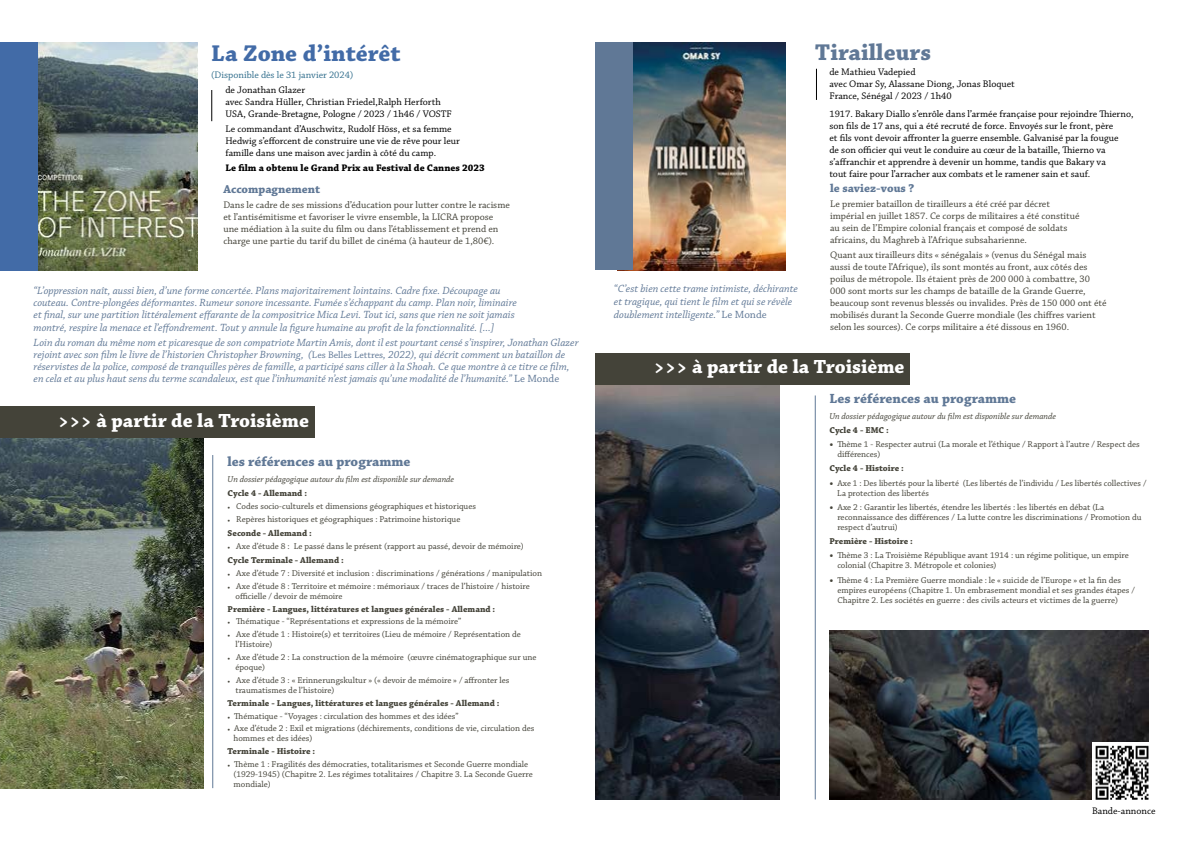
<style>
.page{position:relative;width:1191px;height:842px;background:#fff}
.page>*{position:absolute;margin:0;border:0;box-sizing:border-box;transform-origin:0 0}
.t1{font:700 24px "Chaparral Pro";color:#426ba7}
.t2{font:700 24px "Chaparral Pro";color:#607896}
.t3{font:700 20px "Chaparral Pro";color:#fff}
.t4{font:700 14px "Chaparral Pro";color:#607896}
.t5{font:700 12px "Chaparral Pro";color:#607896}
.t6{font:italic 11px/12px "Chaparral Pro";color:#607896}
.t7{font:10px/12px "Chaparral Pro";color:#444339}
.t8{font:10px/12px "Chaparral Pro";color:#000}
.t9{font:700 10px "Chaparral Pro";color:#000}
.t10{font:10px "Chaparral Pro";color:#34708e}
.t11{font:9px/10px "Chaparral Pro";color:#444339}
.t12{font:700 9px "Chaparral Pro";color:#444339}
.t13{font:italic 9px "Chaparral Pro";color:#444339}
.s1{font-style:normal;font-size:10px}
.s2{font-style:normal}
.s3{font-size:13px}
</style>
<div class="page">
<img style="left:595px;top:384px;width:184px;height:415px">
<img style="left:0;top:438px;width:203px;height:350px">
<div style="left:0;top:407px;width:315px;height:31px;background:#444339"></div>
<div style="left:595px;top:353px;width:315px;height:31px;background:#444339"></div>
<img style="left:633px;top:43px;width:152px;height:227px">
<img style="left:37px;top:43px;width:160px;height:228px">
<div style="left:0;top:43px;width:37px;height:228px;background:#426ba7"></div>
<div style="left:595px;top:43px;width:38px;height:227px;background:#607896"></div>
<hr style="left:211px;top:90px;width:1px;height:31px;background:#000">
<hr style="left:212px;top:455px;width:1px;height:333px;background:#607896">
<hr style="left:816px;top:69px;width:1px;height:31px;background:#000">
<hr style="left:814px;top:395px;width:1px;height:404px;background:#607896">
<img style="left:829px;top:631px;width:319px;height:168px">
<img style="left:1092px;top:743px;width:57px;height:57px">
<h1 class="t1" style="left:211px;top:40px;width:191px">La Zone d’intérêt</h1>
<p class="t10" style="left:211px;top:70px;width:144px">(Disponible dès le 31 janvier 2024)</p>
<p class="t8" style="left:225px;top:85px;width:228px">de Jonathan Glazer<br>avec Sandra Hüller, Christian Friedel,Ralph Herforth<br>USA, Grande-Bretagne, Pologne / 2023 / 1h46 / VOSTF</p>
<p class="t8" style="left:225px;top:123px;width:236px">Le commandant d’Auschwitz, Rudolf Höss, et sa femme<br>Hedwig s’efforcent de construire une vie de rêve pour leur famille dans une maison avec jardin à côté du camp.</p>
<p class="t9" style="left:225px;top:162px;width:261px">Le film a obtenu le Grand Prix au Festival de Cannes 2023</p>
<h3 class="t5" style="left:223px;top:183px;width:98px">Accompagnement</h3>
<p class="t7" style="left:223px;top:199px;width:288px">Dans le cadre de ses missions d’éducation pour lutter contre le racisme et l’antisémitisme et favoriser le vivre ensemble, la LICRA propose une médiation à la suite du film ou dans l’établissement et prend en charge une partie du tarif du billet de cinéma (à hauteur de 1,80€).</p>
<p class="t6" style="left:34px;top:285px;width:485px">“L’oppression naît, aussi bien, d’une forme concertée. Plans majoritairement lointains. Cadre fixe. Découpage au couteau. Contre-plongées déformantes. Rumeur sonore incessante. Fumée s’échappant du camp. Plan noir, liminaire et final, sur une partition littéralement effarante de la compositrice Mica Levi. Tout ici, sans que rien ne soit jamais</p>
<p class="t6" style="left:34px;top:320px;width:546px;line-height:14.8px">montré, respire la menace et l’effondrement. Tout y annule la figure humaine au profit de la fonctionnalité. [...]<br>Loin du roman du même nom et picaresque de son compatriote Martin Amis, dont il est pourtant censé s’inspirer, Jonathan Glazer</p>
<p class="t6" style="left:34px;top:349px;width:537px">rejoint avec son film le livre de l’historien Christopher Browning, (<span class="s1">Les Belles Lettres</span>, 2022), qui décrit comment un bataillon de réservistes de la police, composé de tranquilles pères de famille, a participé sans ciller à la Shoah. Ce que montre à ce titre ce film, en cela et au plus haut sens du terme scandaleux, est que l’inhumanité n’est jamais qu’une modalité de l’humanité.” <span class="s2">Le Monde</span></p>
<h2 class="t3" style="left:58px;top:409px;width:252px">&gt;&gt;&gt; à partir de la Troisième</h2>
<h3 class="t4" style="left:227px;top:453px;width:185px">les références au programme</h3>
<p class="t13" style="left:227px;top:474px;width:228px">Un dossier pédagogique autour du film est disponible sur demande</p>
<p class="t12" style="left:227px;top:488px;width:81px">Cycle 4 - Allemand :</p>
<p class="t11" style="left:227px;top:501px;width:250px">• Codes socio-culturels et dimensions géographiques et historiques</p>
<p class="t11" style="left:227px;top:514px;width:234px">• Repères historiques et géographiques : Patrimoine historique</p>
<p class="t12" style="left:227px;top:528px;width:86px">Seconde - Allemand :</p>
<p class="t11" style="left:227px;top:541px;width:298px">• Axe d’étude 8 : Le passé dans le présent (rapport au passé, devoir de mémoire)</p>
<p class="t12" style="left:227px;top:555px;width:118px">Cycle Terminale - Allemand :</p>
<p class="t11" style="left:227px;top:568px;width:316px">• Axe d’étude 7 : Diversité et inclusion : discriminations / générations / manipulation</p>
<p class="t11" style="left:235px;top:581px;width:296px;text-indent:-8px">• Axe d’étude 8 : Territoire et mémoire : mémoriaux / traces de l’histoire / histoire officielle / devoir de mémoire</p>
<p class="t12" style="left:227px;top:603px;width:269px">Première - Langues, littératures et langues générales - Allemand :</p>
<p class="t11" style="left:227px;top:617px;width:235px">• Thématique - “Représentations et expressions de la mémoire”</p>
<p class="t11" style="left:235px;top:630px;width:287px;text-indent:-8px">• Axe d’étude 1 : Histoire(s) et territoires (Lieu de mémoire / Représentation de l’Histoire)</p>
<p class="t11" style="left:235px;top:652px;width:302px;text-indent:-8px">• Axe d’étude 2 : La construction de la mémoire (œuvre cinématographique sur une époque)</p>
<p class="t11" style="left:235px;top:675px;width:275px;text-indent:-8px">• Axe d’étude 3 : « Erinnerungskultur » (« devoir de mémoire » / affronter les traumatismes de l’histoire)</p>
<p class="t12" style="left:227px;top:697px;width:273px">Terminale - Langues, littératures et langues générales - Allemand :</p>
<p class="t11" style="left:227px;top:711px;width:233px">• Thématique - “Voyages : circulation des hommes et des idées”</p>
<p class="t11" style="left:233px;top:724px;width:302px;text-indent:-6px">• Axe d’étude 2 : Exil et migrations (déchirements, conditions de vie, circulation des hommes et des idées)</p>
<p class="t12" style="left:227px;top:746px;width:89px">Terminale - Histoire :</p>
<p class="t11" style="left:233px;top:759px;width:301px;text-indent:-6px">• Thème 1 : Fragilités des démocraties, totalitarismes et Seconde Guerre mondiale (1929-1945) (Chapitre 2. Les régimes totalitaires / Chapitre 3. La Seconde Guerre mondiale)</p>
<p class="t6" style="left:614px;top:282px;width:185px;line-height:13.2px">“C’est bien cette trame intimiste, déchirante et tragique, qui tient le film et qui se révèle doublement intelligente.” <span class="s2">Le Monde</span></p>
<h1 class="t2" style="left:815px;top:39px;width:117px">Tirailleurs</h1>
<p class="t8" style="left:829px;top:66px;width:187px">de Mathieu Vadepied<br>avec Omar Sy, Alassane Diong, Jonas Bloquet<br>France, Sénégal / 2023 / 1h40</p>
<p class="t8" style="left:829px;top:108px;width:306px">1917. Bakary Diallo s’enrôle dans l’armée française pour rejoindre Thierno, son fils de 17 ans, qui a été recruté de force. Envoyés sur le front, père<br>et fils vont devoir affronter la guerre ensemble. Galvanisé par la fougue<br>de son officier qui veut le conduire au cœur de la bataille, Thierno va s’affranchir et apprendre à devenir un homme, tandis que Bakary va<br>tout faire pour l’arracher aux combats et le ramener sain et sauf.</p>
<h3 class="t5" style="left:830px;top:181px;width:86px">le saviez-vous ?</h3>
<p class="t7" style="left:830px;top:198px;width:251px">Le premier bataillon de tirailleurs a été créé par décret impérial en juillet 1857. Ce corps de militaires a été constitué au sein de l’Empire colonial français et composé de soldats africains, du Maghreb à l’Afrique subsaharienne.</p>
<p class="t7" style="left:830px;top:249px;width:278px">Quant aux tirailleurs dits « sénégalais » (venus du Sénégal mais aussi de toute l’Afrique), ils sont montés au front, aux côtés des poilus de métropole. Ils étaient près de 200 000 à combattre, 30<br>000 sont morts sur les champs de bataille de la Grande Guerre, beaucoup sont revenus blessés ou invalides. Près de 150 000 ont été mobilisés durant la Seconde Guerre mondiale (les chiffres varient selon les sources). Ce corps militaire a été dissous en 1960.</p>
<h2 class="t3" style="left:654px;top:355px;width:252px">&gt;&gt;&gt; à partir de la Troisième</h2>
<h3 class="t4" style="left:829px;top:390px;width:188px">Les références au programme</h3>
<p class="t13" style="left:829px;top:411px;width:228px">Un dossier pédagogique autour du film est disponible sur demande</p>
<p class="t12" style="left:829px;top:425px;width:61px">Cycle 4 - EMC :</p>
<p class="t11" style="left:837px;top:440px;width:304px;text-indent:-8px"><span class="s3">•</span> Thème 1 - Respecter autrui (La morale et l’éthique / Rapport à l’autre / Respect des différences)</p>
<p class="t12" style="left:829px;top:463px;width:76px">Cycle 4 - Histoire :</p>
<p class="t11" style="left:837px;top:478px;width:311px;text-indent:-8px"><span class="s3">•</span> Axe 1 : Des libertés pour la liberté (Les libertés de l’individu / Les libertés collectives /<br>La protection des libertés</p>
<p class="t11" style="left:837px;top:502px;width:306px;text-indent:-8px"><span class="s3">•</span> Axe 2 : Garantir les libertés, étendre les libertés : les libertés en débat (La reconnaissance des différences / La lutte contre les discriminations / Promotion du respect d’autrui)</p>
<p class="t12" style="left:829px;top:536px;width:85px">Première - Histoire :</p>
<p class="t11" style="left:837px;top:551px;width:293px;text-indent:-8px"><span class="s3">•</span> Thème 3 : La Troisième République avant 1914 : un régime politique, un empire colonial (Chapitre 3. Métropole et colonies)</p>
<p class="t11" style="left:837px;top:575px;width:299px;text-indent:-8px"><span class="s3">•</span> Thème 4 : La Première Guerre mondiale : le « suicide de l’Europe » et la fin des empires européens (Chapitre 1. Un embrasement mondial et ses grandes étapes /<br>Chapitre 2. Les sociétés en guerre : des civils acteurs et victimes de la guerre)</p>
<p class="t8" style="left:1092px;top:805px;width:65px">Bande-annonce</p>
</div>
